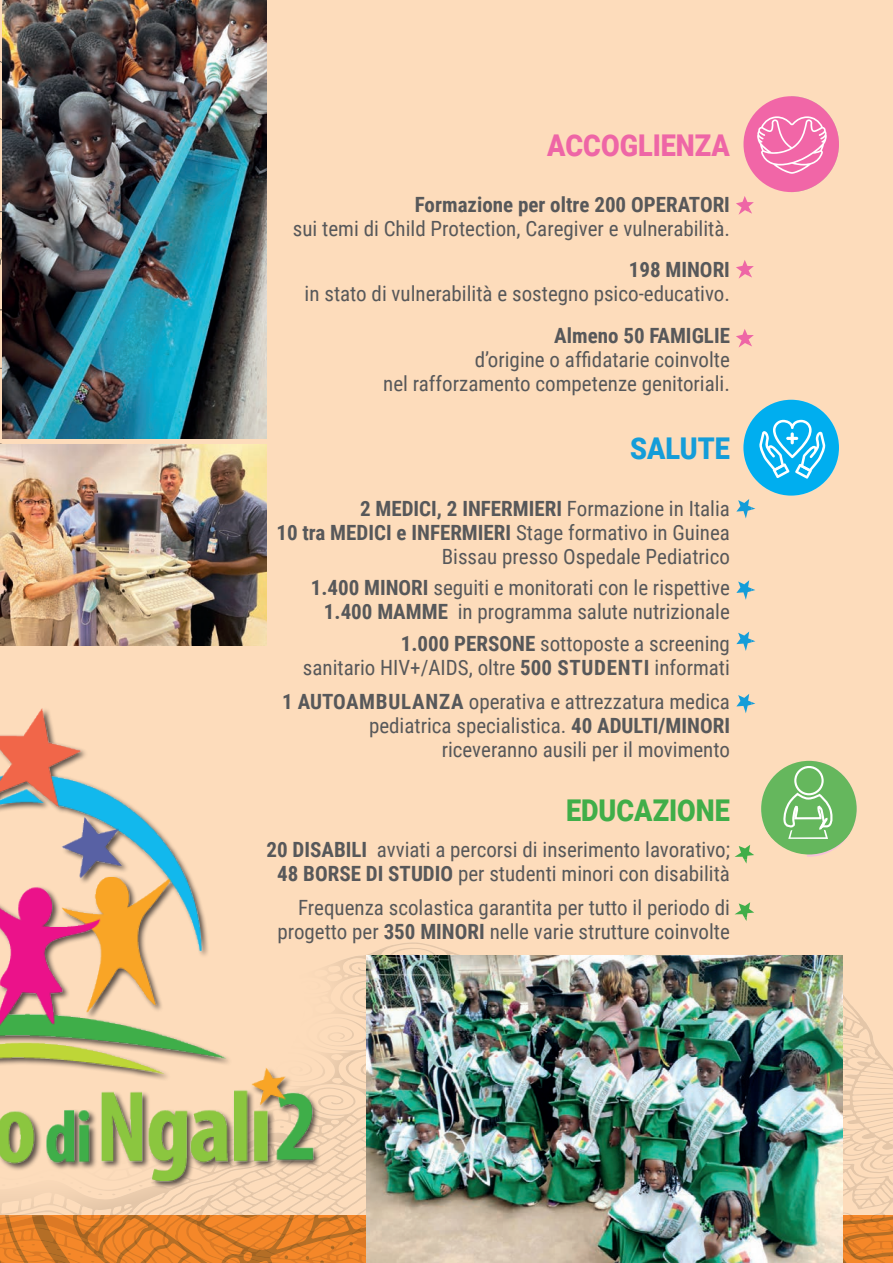
<style>
.page{position:relative;width:893px;height:1263px;background:#fff}
.page>*{position:absolute;margin:0;border:0;box-sizing:border-box;transform-origin:0 0}
.t1{font:900 30px "Roboto";color:#ee66a6;scale:.9 1}
.t2{font:900 30px "Roboto";color:#40ae49;scale:.9 1}
.t3{font:900 30px "Roboto";color:#149dd9;scale:.9 1}
.t4{font:21px/24px "Roboto Condensed";color:#57585a;text-align:right}
.t5{font:700 21px "Roboto Condensed";color:#57585a}
.s1{font-weight:700}
</style>
<div class="page">
<div style="left:0;top:0;width:893px;height:1214px;background:#fddcbb"></div>
<svg style="left:360px;top:942px;width:533px;height:272px"></svg>
<svg style="left:0;top:1214px;width:893px;height:49px;background:#e07f28"></svg>
<div style="left:807px;top:761px;width:50px;height:96px;background:linear-gradient(to right,#f8c7d2,#ffe3b3)"></div>
<svg style="left:761px;top:761px;width:96px;height:93px"></svg>
<svg style="left:0;top:61px;width:2px;height:383px"></svg>
<svg style="left:0;top:956px;width:360px;height:261px"></svg>
<img style="left:0;top:708px;width:350px;height:475px">
<svg style="left:736px;top:96px;width:103px;height:119px"></svg>
<svg style="left:736px;top:260px;width:18px;height:19px"></svg>
<svg style="left:736px;top:329px;width:18px;height:19px"></svg>
<svg style="left:734px;top:845px;width:20px;height:18px"></svg>
<svg style="left:734px;top:902px;width:20px;height:19px"></svg>
<svg style="left:736px;top:400px;width:103px;height:118px"></svg>
<svg style="left:736px;top:580px;width:19px;height:20px"></svg>
<svg style="left:736px;top:631px;width:19px;height:20px"></svg>
<svg style="left:736px;top:694px;width:19px;height:19px"></svg>
<img style="left:0;top:444px;width:267px;height:202px">
<img style="left:367px;top:955px;width:475px;height:308px">
<img style="left:2px;top:0;width:265px;height:439px">
<h1 class="t1" style="left:547px;top:124px;width:205px">ACCOGLIENZA</h1>
<p class="t5" style="left:415px;top:190px;width:317px">Formazione per oltre 200 OPERATORI</p>
<p class="t4" style="left:293px;top:216px;width:438px">sui temi di Child Protection, Caregiver e vulnerabilità.</p>
<p class="t5" style="left:629px;top:255px;width:103px">198 MINORI</p>
<p class="t4" style="left:305px;top:281px;width:427px">in stato di vulnerabilità e sostegno psico-educativo.</p>
<p class="t5" style="left:554px;top:321px;width:177px">Almeno 50 FAMIGLIE</p>
<p class="t4" style="left:383px;top:347px;width:348px">d’origine o affidatarie coinvolte<br>nel rafforzamento competenze genitoriali.</p>
<h1 class="t3" style="left:630px;top:428px;width:112px">SALUTE</h1>
<p class="t4" style="left:276px;top:496px;width:455px"><span class="s1">2 MEDICI, 2 INFERMIERI</span> Formazione in Italia<br><span class="s1">10 tra MEDICI e INFERMIERI</span> Stage formativo in Guinea<br>Bissau presso Ospedale Pediatrico</p>
<p class="t4" style="left:311px;top:575px;width:421px"><span class="s1">1.400 MINORI</span> seguiti e monitorati con le rispettive<br><span class="s1">1.400 MAMME</span> in programma salute nutrizionale</p>
<p class="t4" style="left:303px;top:631px;width:429px"><span class="s1">1.000 PERSONE</span> sottoposte a screening<br>sanitario HIV+/AIDS, oltre <span class="s1">500 STUDENTI</span> informati</p>
<p class="t4" style="left:282px;top:688px;width:449px"><span class="s1">1 AUTOAMBULANZA</span> operativa e attrezzatura medica pediatrica specialistica. <span class="s1">40 ADULTI/MINORI </span>riceveranno ausili per il movimento</p>
<h1 class="t2" style="left:566px;top:790px;width:184px">EDUCAZIONE</h1>
<p class="t4" style="left:266px;top:837px;width:465px;text-align:center"><span class="s1">20 DISABILI</span> avviati a percorsi di inserimento lavorativo;<br><span class="s1">48 BORSE DI STUDIO</span> per studenti minori con disabilità</p>
<p class="t4" style="left:277px;top:894px;width:454px">Frequenza scolastica garantita per tutto il periodo di progetto per <span class="s1">350 MINORI</span> nelle varie strutture coinvolte</p>
</div>
